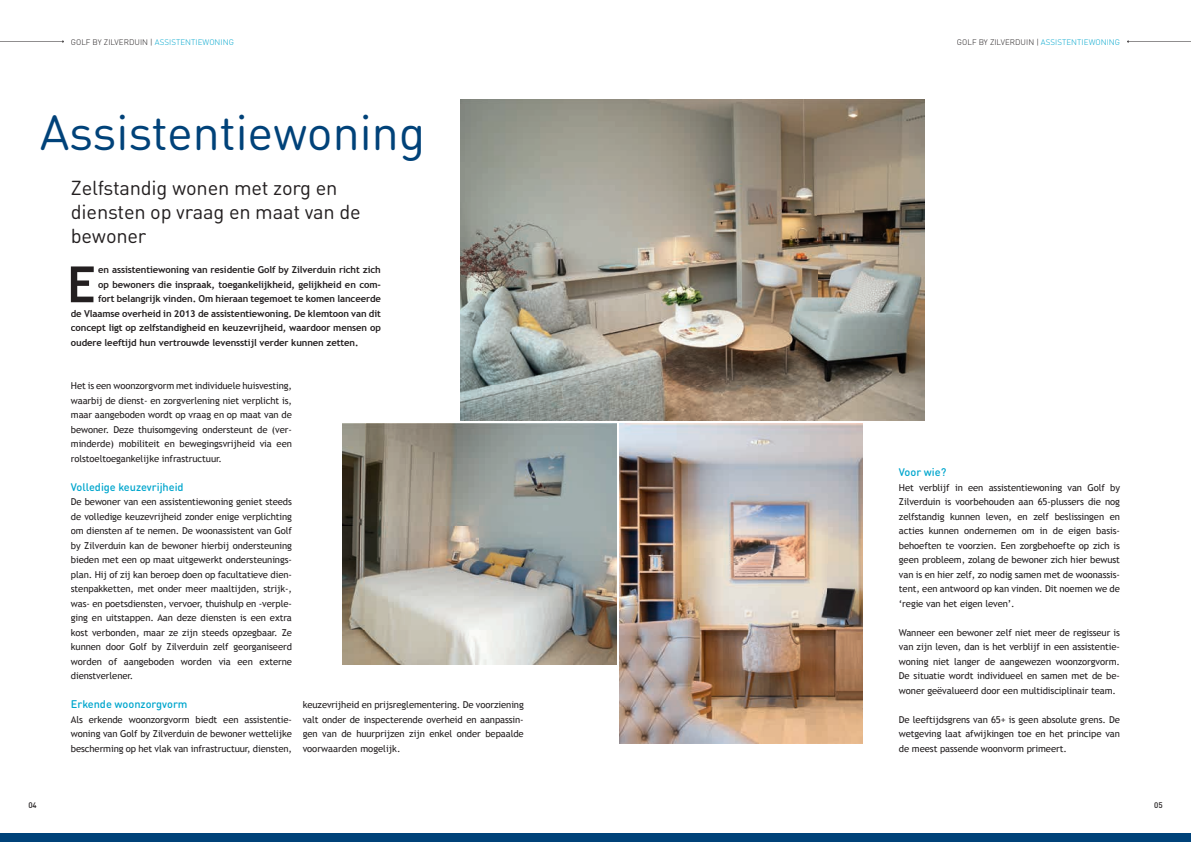
<style>
.page{position:relative;width:1191px;height:842px;background:#fff}
.page>*{position:absolute;margin:0;border:0;box-sizing:border-box;transform-origin:0 0}
.t1{font:700 50px "Trebuchet MS";color:#231f20}
.t2{font:48.7px "DIN Round Pro";letter-spacing:-.01em;color:#004279}
.t3{font:20px/24px "DIN Round Pro";letter-spacing:-.01em;color:#231f20}
.t4{font:500 11px "DIN Round Pro";color:#00a6cd}
.t5{font:9.5px/14.5px "Trebuchet MS";letter-spacing:-.01em;color:#231f20;text-align:justify}
.t6{font:700 9.5px "Trebuchet MS";letter-spacing:-.01em;color:#231f20}
.t7{font:300 8px "DIN Round Pro";letter-spacing:.005em;color:#231f20}
.t8{font:500 8px "DIN Round Pro";color:#231f20}
.s1{color:#00a6cd}
</style>
<div class="page">
<img style="left:460px;top:99px;width:464px;height:322px">
<img style="left:342px;top:424px;width:275px;height:241px">
<img style="left:619px;top:424px;width:243px;height:319px">
<svg style="left:0;top:41px;width:64px;height:2px"></svg>
<svg style="left:1127px;top:41px;width:64px;height:2px"></svg>
<div style="left:0;top:833px;width:1191px;height:9px;background:#004279"></div>
<p class="t7" style="left:71px;top:36px;width:165px">GOLF BY ZILVERDUIN | <span class="s1">ASSISTENTIEWONING</span></p>
<p class="t7" style="left:957px;top:36px;width:165px">GOLF BY ZILVERDUIN | <span class="s1">ASSISTENTIEWONING</span></p>
<h2 class="t2" style="left:40px;top:100px;width:387px">Assistentiewoning</h2>
<h3 class="t3" style="left:71px;top:175px;width:291px">Zelfstandig wonen met zorg en diensten op vraag en maat van de bewoner</h3>
<h1 class="t1" style="left:67px;top:253px;width:30px">E</h1>
<p class="t6" style="left:98px;top:264px;width:284px">en assistentiewoning van residentie Golf by Zilverduin richt zich</p>
<p class="t6" style="left:98px;top:278px;width:284px">op bewoners die inspraak, toegankelijkheid, gelijkheid en com-</p>
<p class="t6" style="left:98px;top:293px;width:284px">fort belangrijk vinden. Om hieraan tegemoet te komen lanceerde</p>
<p class="t6" style="left:71px;top:307px;width:311px">de Vlaamse overheid in 2013 de assistentiewoning. De klemtoon van dit</p>
<p class="t6" style="left:71px;top:322px;width:311px">concept ligt op zelfstandigheid en keuzevrijheid, waardoor mensen op</p>
<p class="t6" style="left:71px;top:336px;width:289px">oudere leeftijd hun vertrouwde levensstijl verder kunnen zetten.</p>
<p class="t5" style="left:71px;top:379px;width:223px">Het is een woonzorgvorm met individuele huisvesting, waarbij de dienst- en zorgverlening niet verplicht is, maar aangeboden wordt op vraag en op maat van de bewoner. Deze thuisomgeving ondersteunt de (ver&shy;minderde) mobiliteit en bewegingsvrijheid via een rolstoeltoegankelijke infrastructuur.</p>
<p class="t4" style="left:71px;top:479px;width:114px">Volledige keuzevrijheid</p>
<p class="t5" style="left:71px;top:495px;width:223px">De bewoner van een assistentiewoning geniet steeds de volledige keuzevrijheid zonder enige verplichting om diensten af te nemen. De woonassistent van Golf by Zilverduin kan de bewoner hierbij ondersteuning bieden met een op maat uitgewerkt ondersteunings&shy;plan. Hij of zij kan beroep doen op facultatieve dien&shy;stenpakketten, met onder meer maaltijden, strijk-, was- en poetsdiensten, vervoer, thuishulp en -verple&shy;ging en uitstappen. Aan deze diensten is een extra kost verbonden, maar ze zijn steeds opzegbaar. Ze kunnen door Golf by Zilverduin zelf georganiseerd worden of aangeboden worden via een externe dienstverlener.</p>
<p class="t4" style="left:71px;top:697px;width:118px">Erkende woonzorgvorm</p>
<p class="t5" style="left:71px;top:712px;width:223px">Als erkende woonzorgvorm biedt een assistentie&shy;woning van Golf by Zilverduin de bewoner wettelijke bescherming op het vlak van infrastructuur, diensten,</p>
<p class="t5" style="left:303px;top:698px;width:223px">keuzevrijheid en prijsreglementering. De voorziening valt onder de inspecterende overheid en aanpassin&shy;gen van de huurprijzen zijn enkel onder bepaalde voorwaarden mogelijk.</p>
<p class="t4" style="left:899px;top:465px;width:49px">Voor wie?</p>
<p class="t5" style="left:899px;top:480px;width:223px">Het verblijf in een assistentiewoning van Golf by Zilverduin is voorbehouden aan 65-plussers die nog zelfstandig kunnen leven, en zelf beslissingen en acties kunnen ondernemen om in de eigen basis&shy;behoeften te voorzien. Een zorgbehoefte op zich is geen probleem, zolang de bewoner zich hier bewust van is en hier zelf, zo nodig samen met de woonassis&shy;tent, een antwoord op kan vinden. Dit noemen we de ‘regie van het eigen leven’.</p>
<p class="t5" style="left:899px;top:625px;width:223px">Wanneer een bewoner zelf niet meer de regisseur is van zijn leven, dan is het verblijf in een assistentie&shy;woning niet langer de aangewezen woonzorgvorm.<br>De situatie wordt individueel en samen met de be&shy;woner geëvalueerd door een multidisciplinair team.</p>
<p class="t5" style="left:899px;top:712px;width:223px">De leeftijdsgrens van 65+ is geen absolute grens. De wetgeving laat afwijkingen toe en het principe van de meest passende woonvorm primeert.</p>
<p class="t8" style="left:28px;top:800px;width:10px">04</p>
<p class="t8" style="left:1154px;top:800px;width:10px">05</p>
</div>
